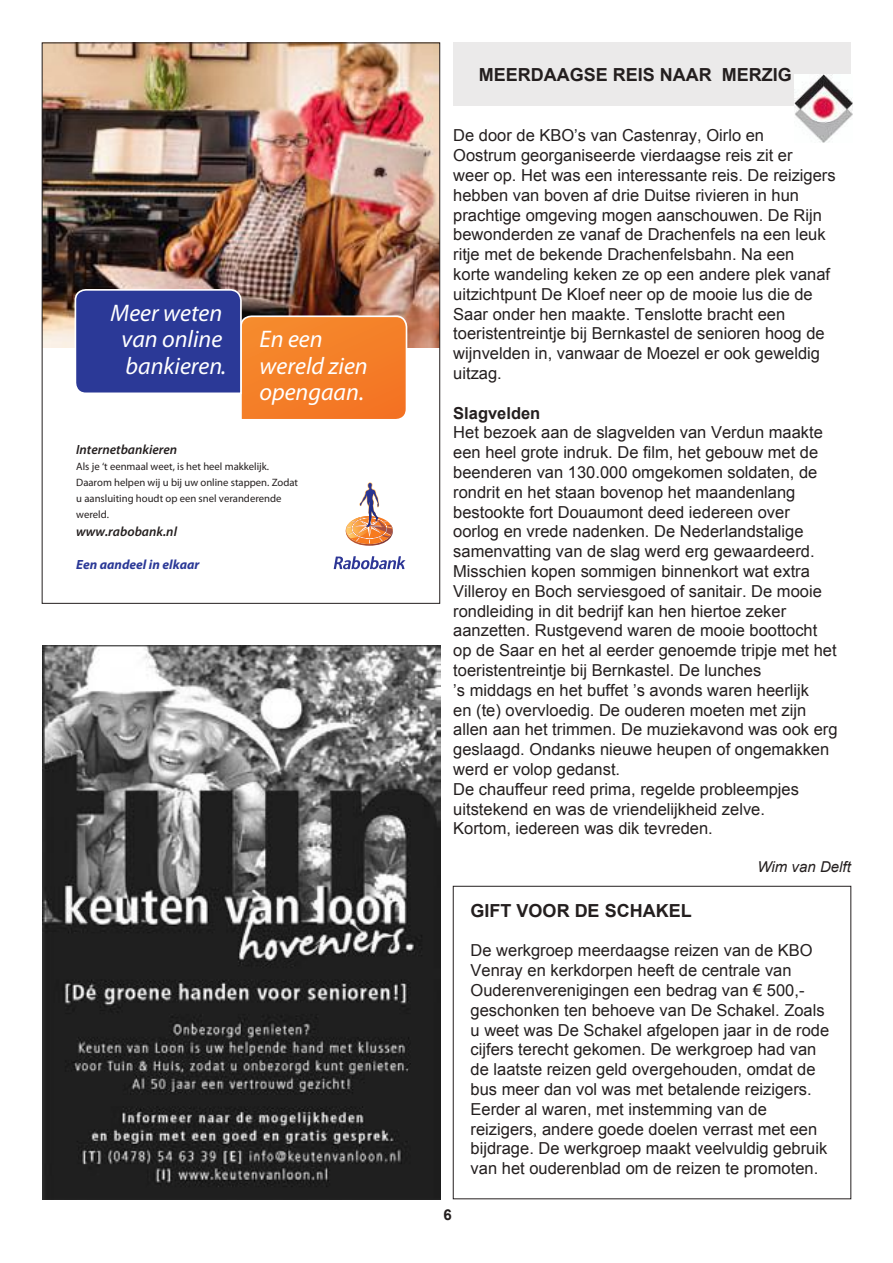
<style>
.page{position:relative;width:893px;height:1263px;background:#fff}
.page>*{position:absolute;margin:0;border:0;box-sizing:border-box;transform-origin:0 0}
.t1{font:italic 24px/26.4px "Myriad Pro";color:#fff}
.t2{font:700 18px "Arial";color:#241f1f}
.t3{font:16.5px/19.8px "Arial";color:#241f1f}
.t4{font:700 16.5px "Arial";color:#241f1f}
.t5{font:italic 15px "Arial";color:#241f1f}
.t6{font:700 15px "Arial";color:#241f1f}
.t7{font:italic 600 13.35px "Myriad Pro";color:#241f1f}
.t8{font:italic 700 13.35px "Myriad Pro";color:#2b3997}
.t9{font:10.65px/16px "Myriad Pro";color:#241f1f}
</style>
<div class="page">
<img style="left:43px;top:645px;width:397px;height:554px">
<img style="left:44px;top:45px;width:394px;height:302px">
<svg style="left:334px;top:556px;width:72px;height:13px"></svg>
<svg style="left:345px;top:482px;width:48px;height:64px"></svg>
<svg style="left:74px;top:288px;width:334px;height:131px;background:#9a6f70"></svg>
<div style="left:453px;top:42px;width:398px;height:64px;background:#ebeaea"></div>
<img style="left:795px;top:74px;width:58px;height:69px">
<div style="left:453px;top:886px;width:398px;height:313px;border:1px solid #241f1f"></div>
<h1 class="t1" style="left:121px;top:300px;width:106px;text-indent:-11px">Meer weten van online bankieren.</h1>
<p class="t7" style="left:76px;top:442px;width:103px">Internetbankieren</p>
<h1 class="t1" style="left:260px;top:326px;width:110px">En een wereld zien opengaan.</h1>
<p class="t9" style="left:76px;top:458px;width:223px">Als je ‘t eenmaal weet, is het heel makkelijk.<br>Daarom helpen wij u bij uw online stappen. Zodat u aansluiting houdt op een snel veranderende wereld.</p>
<p class="t7" style="left:76px;top:525px;width:102px">www.rabobank.nl</p>
<p class="t8" style="left:76px;top:556px;width:125px">Een aandeel in elkaar</p>
<p class="t2" style="left:479px;top:63px;width:315px">MEERDAAGSE REIS NAAR MERZIG</p>
<p class="t3" style="left:453px;top:126px;width:384px">De door de KBO’s van Castenray, Oirlo en<br>Oostrum georganiseerde vierdaagse reis zit er<br>weer op. Het was een interessante reis. De reizigers hebben van boven af drie Duitse rivieren in hun prachtige omgeving mogen aanschouwen. De Rijn bewonderden ze vanaf de Drachenfels na een leuk ritje met de bekende Drachenfelsbahn. Na een<br>korte wandeling keken ze op een andere plek vanaf uitzichtpunt De Kloef neer op de mooie lus die de Saar onder hen maakte. Tenslotte bracht een toeristentreintje bij Bernkastel de senioren hoog de wijnvelden in, vanwaar de Moezel er ook geweldig uitzag.</p>
<p class="t4" style="left:453px;top:402px;width:89px">Slagvelden</p>
<p class="t3" style="left:453px;top:423px;width:386px">Het bezoek aan de slagvelden van Verdun maakte een heel grote indruk. De film, het gebouw met de beenderen van 130.000 omgekomen soldaten, de rondrit en het staan bovenop het maandenlang bestookte fort Douaumont deed iedereen over oorlog en vrede nadenken. De Nederlandstalige samenvatting van de slag werd erg gewaardeerd.<br>Misschien kopen sommigen binnenkort wat extra Villeroy en Boch serviesgoed of sanitair. De mooie rondleiding in dit bedrijf kan hen hiertoe zeker aanzetten. Rustgevend waren de mooie boottocht op de Saar en het al eerder genoemde tripje met het toeristentreintje bij Bernkastel. De lunches<br>’s middags en het buffet ’s avonds waren heerlijk<br>en (te) overvloedig. De ouderen moeten met zijn allen aan het trimmen. De muziekavond was ook erg geslaagd. Ondanks nieuwe heupen of ongemakken werd er volop gedanst.<br>De chauffeur reed prima, regelde probleempjes uitstekend en was de vriendelijkheid zelve.<br>Kortom, iedereen was dik tevreden.</p>
<p class="t5" style="left:758px;top:857px;width:95px">Wim van Delft</p>
<p class="t6" style="left:443px;top:1204px;width:10px">6</p>
<p class="t2" style="left:471px;top:898px;width:223px">GIFT VOOR DE SCHAKEL</p>
<p class="t3" style="left:471px;top:941px;width:360px">De werkgroep meerdaagse reizen van de KBO Venray en kerkdorpen heeft de centrale van Ouderenverenigingen een bedrag van € 500,- geschonken ten behoeve van De Schakel. Zoals u weet was De Schakel afgelopen jaar in de rode cijfers terecht gekomen. De werkgroep had van de laatste reizen geld overgehouden, omdat de bus meer dan vol was met betalende reizigers.<br>Eerder al waren, met instemming van de reizigers, andere goede doelen verrast met een bijdrage. De werkgroep maakt veelvuldig gebruik van het ouderenblad om de reizen te promoten.</p>
</div>
